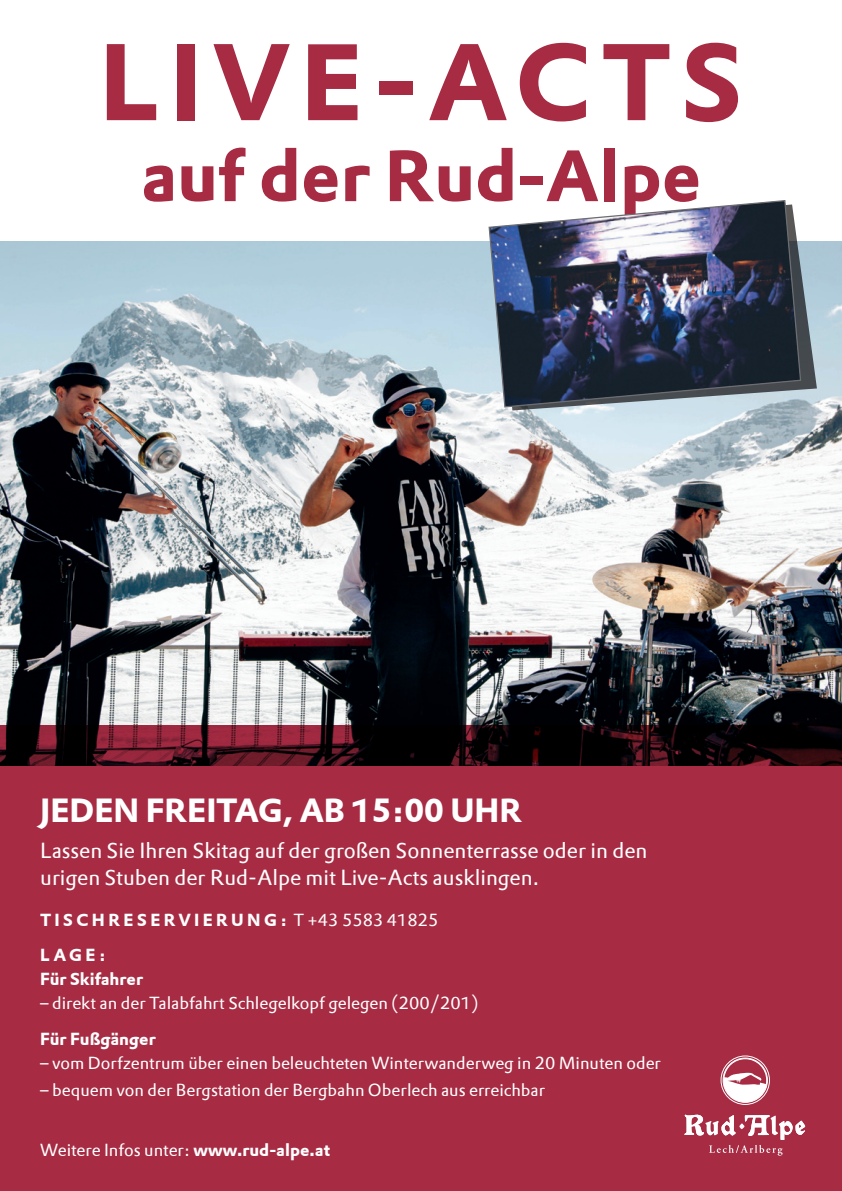
<style>
.page{position:relative;width:842px;height:1191px;background:#fff}
.page>*{position:absolute;margin:0;border:0;box-sizing:border-box;transform-origin:0 0}
.t1{font:700 106.5px "DTL Prokyon T";letter-spacing:.09em;color:#a62b43}
.t2{font:700 71px "DTL Prokyon T";color:#a62b43}
.t3{font:700 32.7px "DTL Prokyon T";color:#fff}
.t4{font:21.3px/26.8px "DTL Prokyon T";color:#fff}
.t5{font:17px "DTL Prokyon T";color:#fff}
.t6{font:700 17px/35px "DTL Prokyon T";letter-spacing:.2em;color:#fff}
.t7{font:700 17px "DTL Prokyon T";letter-spacing:.005em;color:#fff}
.s1{font-weight:400}
.s2{font-weight:700}
</style>
<div class="page">
<div style="left:0;top:725px;width:842px;height:466px;background:#a62b43"></div>
<svg style="left:684px;top:1114px;width:121px;height:41px"></svg>
<div style="left:721px;top:1055px;width:49px;height:49px;border:1px solid #fff;border-radius:50%"></div>
<svg style="left:723px;top:1058px;width:44px;height:44px"></svg>
<img style="left:0;top:242px;width:842px;height:523px">
<svg style="left:497px;top:241px;width:320px;height:169px;background:#99aab4"></svg>
<img style="left:488px;top:200px;width:314px;height:208px">
<h1 class="t1" style="left:99px;top:12px;width:645px">LIVE-ACTS</h1>
<h2 class="t2" style="left:141px;top:129px;width:562px">auf der Rud-Alpe</h2>
<h3 class="t3" style="left:40px;top:788px;width:484px">JEDEN FREITAG, AB 15:00 UHR</h3>
<p class="t4" style="left:40px;top:837px;width:609px">Lassen Sie Ihren Skitag auf der großen Sonnenterrasse oder in den urigen Stuben der Rud-Alpe mit Live-Acts ausklingen.</p>
<p class="t6" style="left:40px;top:902px;width:400px">TISCHRESERVIERUNG: <span class="s1">T +43 5583 41825<br></span>LAGE:</p>
<p class="t7" style="left:40px;top:967px;width:105px">Für Skifahrer</p>
<p class="t5" style="left:40px;top:992px;width:440px">– direkt an der Talabfahrt Schlegelkopf gelegen (200/201)</p>
<p class="t7" style="left:40px;top:1028px;width:117px">Für Fußgänger</p>
<p class="t5" style="left:40px;top:1052px;width:622px">– vom Dorfzentrum über einen beleuchteten Winterwanderweg in 20 Minuten oder</p>
<p class="t5" style="left:40px;top:1079px;width:506px">– bequem von der Bergstation der Bergbahn Oberlech aus erreichbar</p>
<p class="t5" style="left:40px;top:1138px;width:291px">Weitere Infos unter: <span class="s2">www.rud-alpe.at</span></p>
</div>
